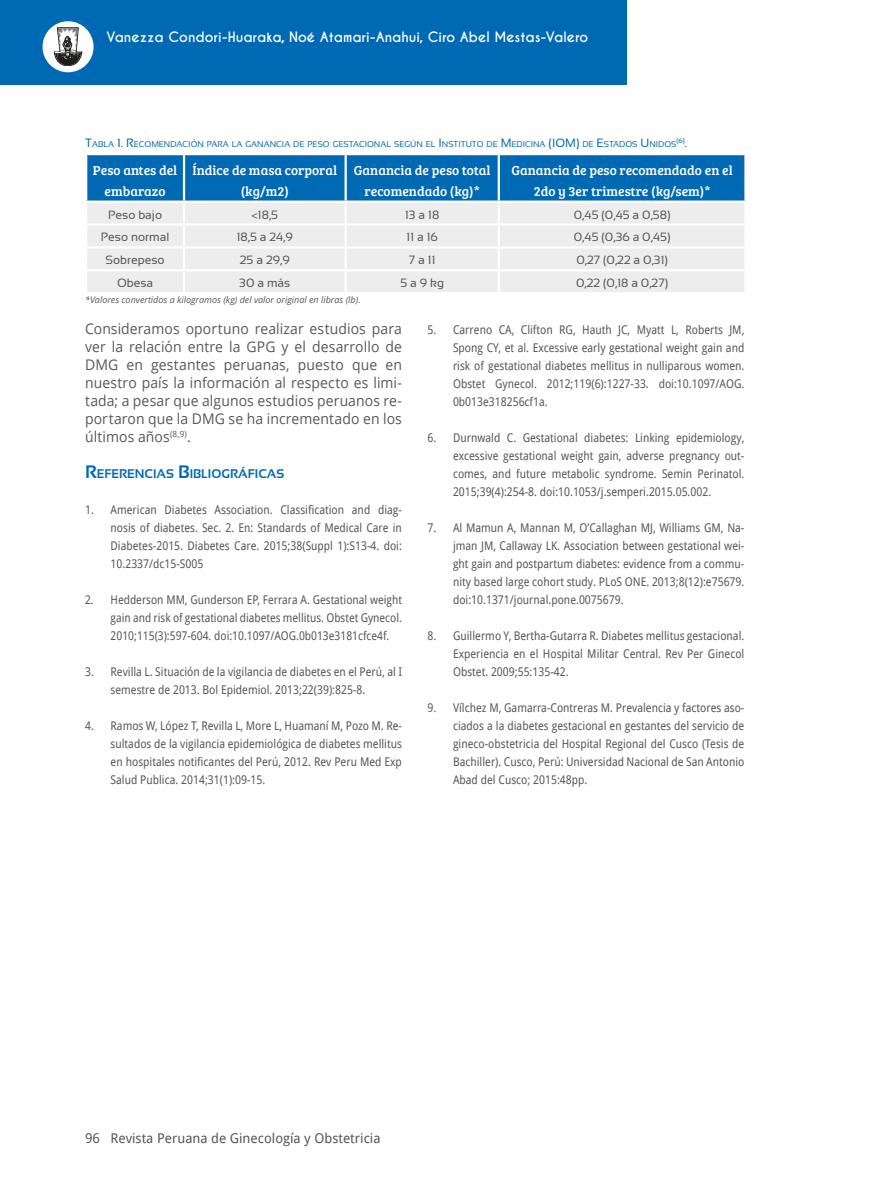
<style>
.page{position:relative;width:872px;height:1191px;background:#fff}
.page>*{position:absolute;margin:0;border:0;box-sizing:border-box;transform-origin:0 0}
.t1{font:14.7px/18px "Open Sans";letter-spacing:.005em;color:#575756;text-align:justify;scale:.95 1}
.t2{font:13.5px/21px "Bree Serif";color:#fff;text-align:center}
.t3{font:700 13.5px "Caviar Dreams";color:#fff}
.t4{font:13.5px "Droid Sans";color:#575756}
.t5{font:700 12.6px "Sansation";color:#0069b4}
.t6{font:12px/18px "Droid Sans";color:#575756;text-align:justify;scale:.9 1}
.t7{font:12px/18px "Droid Sans";color:#575756;text-align:justify;scale:.89 1}
.t8{font:12px "Sansation";color:#575756}
.t9{font:italic 9px "Open Sans";color:#575756}
.t10{font:8.4px "Sansation";color:#0069b4}
.t11{font:7.05px "Sansation";color:#0069b4}
.s1{font-size:12px}
.s2{font-size:18px}
</style>
<div class="page">
<div style="left:0;top:0;width:626px;height:85px;background:#0069b4"></div>
<div style="left:43px;top:21px;width:51px;height:51px;background:#fff;border-radius:50%"></div>
<svg style="left:54px;top:28px;width:28px;height:38px"></svg>
<div style="left:87px;top:155px;width:657px;height:45px;background:#0069b4"></div>
<div style="left:87px;top:203px;width:657px;height:89px;background:#ededed"></div>
<hr style="left:183px;top:155px;width:2px;height:45px;background:#fff">
<hr style="left:344px;top:155px;width:3px;height:45px;background:#fff">
<hr style="left:497px;top:155px;width:3px;height:45px;background:#fff">
<hr style="left:183px;top:203px;width:2px;height:20px;background:#fff">
<hr style="left:344px;top:203px;width:3px;height:20px;background:#fff">
<hr style="left:497px;top:203px;width:3px;height:20px;background:#fff">
<hr style="left:85px;top:223px;width:99px;height:3px;background:#fff">
<hr style="left:184px;top:223px;width:162px;height:3px;background:#fff">
<hr style="left:183px;top:226px;width:2px;height:20px;background:#fff">
<hr style="left:346px;top:223px;width:153px;height:3px;background:#fff">
<hr style="left:344px;top:226px;width:3px;height:20px;background:#fff">
<hr style="left:499px;top:223px;width:247px;height:3px;background:#fff">
<hr style="left:497px;top:226px;width:3px;height:20px;background:#fff">
<hr style="left:85px;top:246px;width:99px;height:2px;background:#fff">
<hr style="left:184px;top:246px;width:162px;height:2px;background:#fff">
<hr style="left:183px;top:248px;width:2px;height:21px;background:#fff">
<hr style="left:346px;top:246px;width:153px;height:2px;background:#fff">
<hr style="left:344px;top:248px;width:3px;height:21px;background:#fff">
<hr style="left:499px;top:246px;width:247px;height:2px;background:#fff">
<hr style="left:497px;top:248px;width:3px;height:21px;background:#fff">
<hr style="left:85px;top:269px;width:99px;height:2px;background:#fff">
<hr style="left:184px;top:269px;width:162px;height:2px;background:#fff">
<hr style="left:183px;top:271px;width:2px;height:21px;background:#fff">
<hr style="left:346px;top:269px;width:153px;height:2px;background:#fff">
<hr style="left:344px;top:271px;width:3px;height:21px;background:#fff">
<hr style="left:499px;top:269px;width:247px;height:2px;background:#fff">
<hr style="left:497px;top:271px;width:3px;height:21px;background:#fff">
<p class="t3" style="left:106px;top:29px;width:483px">Vanezza Condori-Huaraka, Noé Atamari-Anahui, Ciro Abel Mestas-Valero</p>
<p class="t10" style="left:85px;top:139px;width:476px"><span class="s1">T</span>ABLA <span class="s1">1. R</span>ECOMENDACIÓN PARA LA GANANCIA DE PESO GESTACIONAL SEGÚN EL <span class="s1">I</span> NSTITUTO DE <span class="s1">M</span> EDICINA <span class="s1">(IOM</span></p>
<p class="t10" style="left:576px;top:139px;width:102px"><span class="s1">)</span> DE <span class="s1">E</span>STADOS <span class="s1">U</span> NIDOS</p>
<p class="t11" style="left:676px;top:137px;width:12px">(6)<span class="s1">.</span></p>
<p class="t2" style="left:93px;top:159px;width:86px">Peso antes del embarazo</p>
<p class="t2" style="left:192px;top:159px;width:146px">Índice de masa corporal (kg/m2)</p>
<p class="t2" style="left:354px;top:159px;width:138px">Ganancia de peso total recomendado (kg)*</p>
<p class="t2" style="left:511px;top:159px;width:223px">Ganancia de peso recomendado en el<br>2do y 3er trimestre (kg/sem)*</p>
<p class="t8" style="left:108px;top:208px;width:55px">Peso bajo</p>
<p class="t8" style="left:251px;top:208px;width:28px">&lt;18,5</p>
<p class="t8" style="left:405px;top:208px;width:36px">13 a 18</p>
<p class="t8" style="left:574px;top:208px;width:98px">0,45 (0,45 a 0,58)</p>
<p class="t8" style="left:101px;top:230px;width:70px">Peso normal</p>
<p class="t8" style="left:237px;top:230px;width:58px">18,5 a 24,9</p>
<p class="t8" style="left:406px;top:230px;width:33px">11 a 16</p>
<p class="t8" style="left:574px;top:230px;width:98px">0,45 (0,36 a 0,45)</p>
<p class="t8" style="left:106px;top:253px;width:60px">Sobrepeso</p>
<p class="t8" style="left:240px;top:253px;width:51px">25 a 29,9</p>
<p class="t8" style="left:409px;top:253px;width:28px">7 a 11</p>
<p class="t8" style="left:576px;top:253px;width:93px">0,27 (0,22 a 0,31)</p>
<p class="t8" style="left:117px;top:276px;width:38px">Obesa</p>
<p class="t8" style="left:239px;top:276px;width:53px">30 a más</p>
<p class="t8" style="left:400px;top:276px;width:45px">5 a 9 kg</p>
<p class="t8" style="left:576px;top:276px;width:94px">0,22 (0,18 a 0,27)</p>
<p class="t9" style="left:85px;top:294px;width:277px">*Valores convertidos a kilogramos (kg) del valor original en libras (lb).</p>
<p class="t1" style="left:85px;top:319px;width:335px">Consideramos oportuno realizar estudios para ver la relación entre la GPG y el desarrollo de DMG en gestantes peruanas, puesto que en nuestro país la información al respecto es limi&shy;tada; a pesar que algunos estudios peruanos re&shy;portaron que la DMG se ha incrementado en los últimos años<sup>(8,9)</sup>.</p>
<p class="t5" style="left:85px;top:467px;width:201px"><span class="s2">R</span>EFERENCIAS <span class="s2">B</span>IBLIOGRÁFICAS</p>
<p class="t6" style="left:111px;top:500px;width:325px;text-indent:-26px">1. American Diabetes Association. Classification and diag&shy;nosis of diabetes. Sec. 2. En: Standards of Medical Care in Diabetes-2015. Diabetes Care. 2015;38(Suppl 1):S13-4. doi:<br>10.2337/dc15-S005</p>
<p class="t7" style="left:111px;top:590px;width:329px;text-indent:-26px">2. Hedderson MM, Gunderson EP, Ferrara A. Gestational weight gain and risk of gestational diabetes mellitus. Obstet Gynecol.<br>2010;115(3):597-604. doi:10.1097/AOG.0b013e3181cfce4f.</p>
<p class="t6" style="left:111px;top:662px;width:325px;text-indent:-26px">3. Revilla L. Situación de la vigilancia de diabetes en el Perú, al I semestre de 2013. Bol Epidemiol. 2013;22(39):825-8.</p>
<p class="t6" style="left:111px;top:716px;width:325px;text-indent:-26px">4. Ramos W, López T, Revilla L, More L, Huamaní M, Pozo M. Re&shy;sultados de la vigilancia epidemiológica de diabetes mellitus en hospitales notificantes del Perú, 2012. Rev Peru Med Exp Salud Publica. 2014;31(1):09-15.</p>
<p class="t6" style="left:453px;top:320px;width:325px;text-indent:-26px">5. Carreno CA, Clifton RG, Hauth JC, Myatt L, Roberts JM, Spong CY, et al. Excessive early gestational weight gain and risk of gestational diabetes mellitus in nulliparous women.<br>Obstet Gynecol. 2012;119(6):1227-33. doi:10.1097/AOG.<br>0b013e318256cf1a.</p>
<p class="t6" style="left:453px;top:428px;width:325px;text-indent:-26px">6. Durnwald C. Gestational diabetes: Linking epidemiology, excessive gestational weight gain, adverse pregnancy out&shy;comes, and future metabolic syndrome. Semin Perinatol.<br>2015;39(4):254-8. doi:10.1053/j.semperi.2015.05.002.</p>
<p class="t6" style="left:453px;top:518px;width:325px;text-indent:-26px">7. Al Mamun A, Mannan M, O’Callaghan MJ, Williams GM, Na&shy;jman JM, Callaway LK. Association between gestational wei&shy;ght gain and postpartum diabetes: evidence from a commu&shy;nity based large cohort study. PLoS ONE. 2013;8(12):e75679. doi:10.1371/journal.pone.0075679.</p>
<p class="t6" style="left:453px;top:626px;width:325px;text-indent:-26px">8. Guillermo Y, Bertha-Gutarra R. Diabetes mellitus gestacional.<br>Experiencia en el Hospital Militar Central. Rev Per Ginecol Obstet. 2009;55:135-42.</p>
<p class="t6" style="left:453px;top:698px;width:325px;text-indent:-26px">9. Vílchez M, Gamarra-Contreras M. Prevalencia y factores aso&shy;ciados a la diabetes gestacional en gestantes del servicio de gineco-obstetricia del Hospital Regional del Cusco (Tesis de Bachiller). Cusco, Perú: Universidad Nacional de San Antonio Abad del Cusco; 2015:48pp.</p>
<p class="t4" style="left:85px;top:1128px;width:297px">96 Revista Peruana de Ginecología y Obstetricia</p>
</div>
